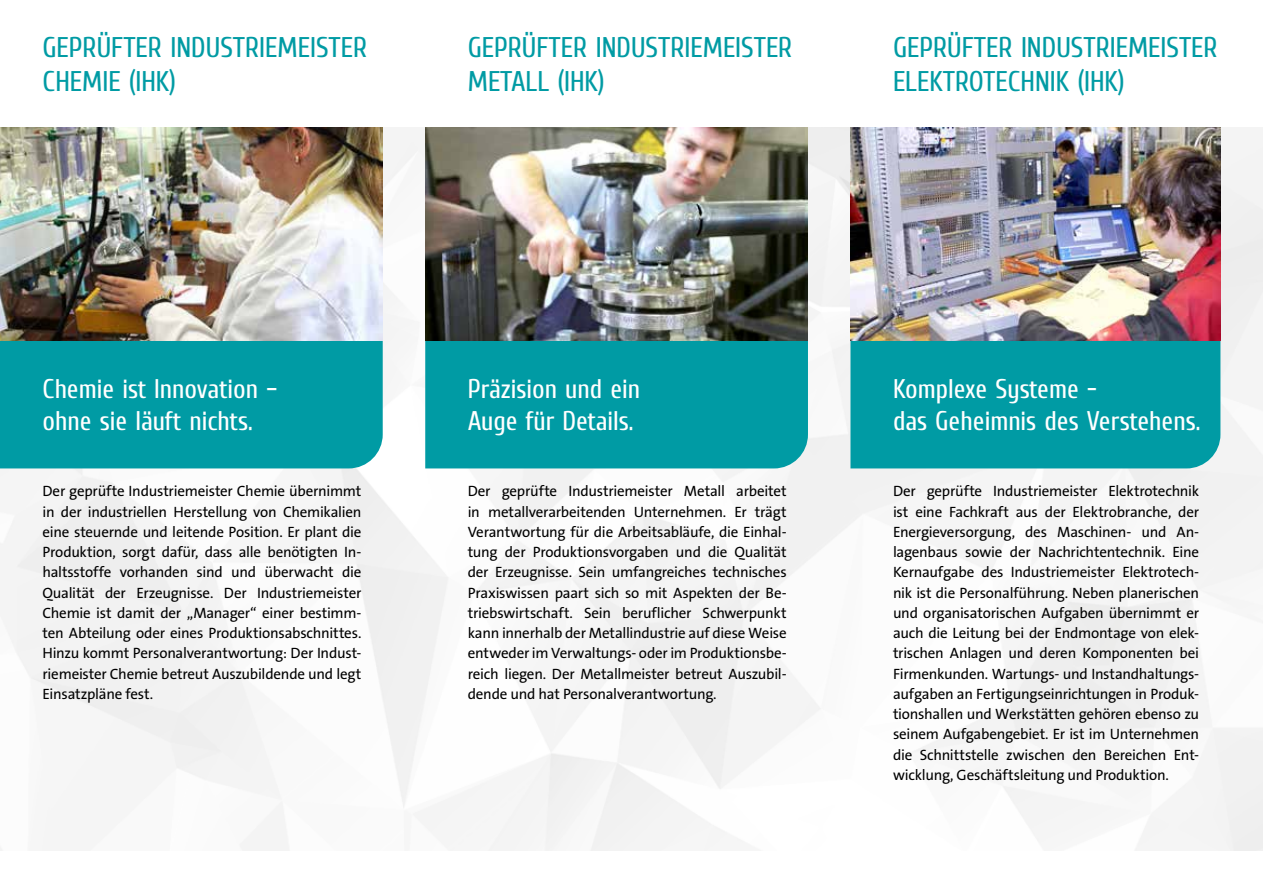
<style>
.page{position:relative;width:1263px;height:893px;background:#fff}
.page>*{position:absolute;margin:0;border:0;box-sizing:border-box;transform-origin:0 0}
.t1{font:28.5px/34.2px "Cuprum FFU";color:#009ba4}
.t2{font:27px/32.4px "Cuprum FFU";color:#fff}
.t3{font:15px/20.2px "The Sans B5 Plain";letter-spacing:-.015em;color:#000;text-align:justify}
</style>
<div class="page">
<div style="left:0;top:128px;width:1263px;height:722px;background:#f6f6f6"></div>
<div style="left:0;top:340px;width:383px;height:128px;background:#009ba4"></div>
<div style="left:850px;top:340px;width:370px;height:128px;background:#009ba4"></div>
<div style="left:425px;top:340px;width:383px;height:128px;background:#009ba4"></div>
<img style="left:0;top:128px;width:383px;height:212px">
<img style="left:425px;top:128px;width:383px;height:212px">
<img style="left:850px;top:128px;width:370px;height:212px">
<h1 class="t1" style="left:43px;top:29px;width:326px">GEPRÜFTER INDUSTRIEMEISTER<br>CHEMIE (IHK)</h1>
<h1 class="t1" style="left:893px;top:29px;width:326px">GEPRÜFTER INDUSTRIEMEISTER<br>ELEKTROTECHNIK (IHK)</h1>
<h1 class="t1" style="left:468px;top:29px;width:326px">GEPRÜFTER INDUSTRIEMEISTER<br>METALL (IHK)</h1>
<h2 class="t2" style="left:43px;top:372px;width:236px">Chemie ist Innovation – ohne sie läuft nichts.</h2>
<h2 class="t2" style="left:468px;top:372px;width:174px">Präzision und ein<br>Auge für Details.</h2>
<h2 class="t2" style="left:893px;top:372px;width:309px">Komplexe Systeme -<br>das Geheimnis des Verstehens.</h2>
<p class="t3" style="left:468px;top:482px;width:320px">Der geprüfte Industriemeister Metall arbeitet in metallverarbeitenden Unternehmen. Er trägt Verantwortung für die Arbeitsabläufe, die Einhal&shy;tung der Produktionsvorgaben und die Qualität der Erzeugnisse. Sein umfangreiches technisches Praxiswissen paart sich so mit Aspekten der Be&shy;triebswirtschaft. Sein beruflicher Schwerpunkt kann innerhalb der Metallindustrie auf diese Weise entweder im Verwaltungs- oder im Produktionsbe&shy;reich liegen. Der Metallmeister betreut Auszubil&shy;dende und hat Personalverantwortung.</p>
<p class="t3" style="left:43px;top:482px;width:320px">Der geprüfte Industriemeister Chemie übernimmt in der industriellen Herstellung von Chemikalien eine steuernde und leitende Position. Er plant die Produktion, sorgt dafür, dass alle benötigten In&shy;haltsstoffe vorhanden sind und überwacht die Qualität der Erzeugnisse. Der Industriemeister Chemie ist damit der „Manager“ einer bestimm&shy;ten Abteilung oder eines Produktionsabschnittes.<br>Hinzu kommt Personalverantwortung: Der Indust&shy;riemeister Chemie betreut Auszubildende und legt Einsatzpläne fest.</p>
<p class="t3" style="left:893px;top:482px;width:308px">Der geprüfte Industriemeister Elektrotechnik ist eine Fachkraft aus der Elektrobranche, der Energieversorgung, des Maschinen- und An&shy;lagenbaus sowie der Nachrichtentechnik. Eine Kernaufgabe des Industriemeister Elektrotech&shy;nik ist die Personalführung. Neben planerischen und organisatorischen Aufgaben übernimmt er auch die Leitung bei der Endmontage von elek&shy;trischen Anlagen und deren Komponenten bei Firmenkunden. Wartungs- und Instandhaltungs&shy;aufgaben an Fertigungseinrichtungen in Produk&shy;tionshallen und Werkstätten gehören ebenso zu seinem Aufgabengebiet. Er ist im Unternehmen die Schnittstelle zwischen den Bereichen Ent&shy;wicklung, Geschäftsleitung und Produktion.</p>
</div>
